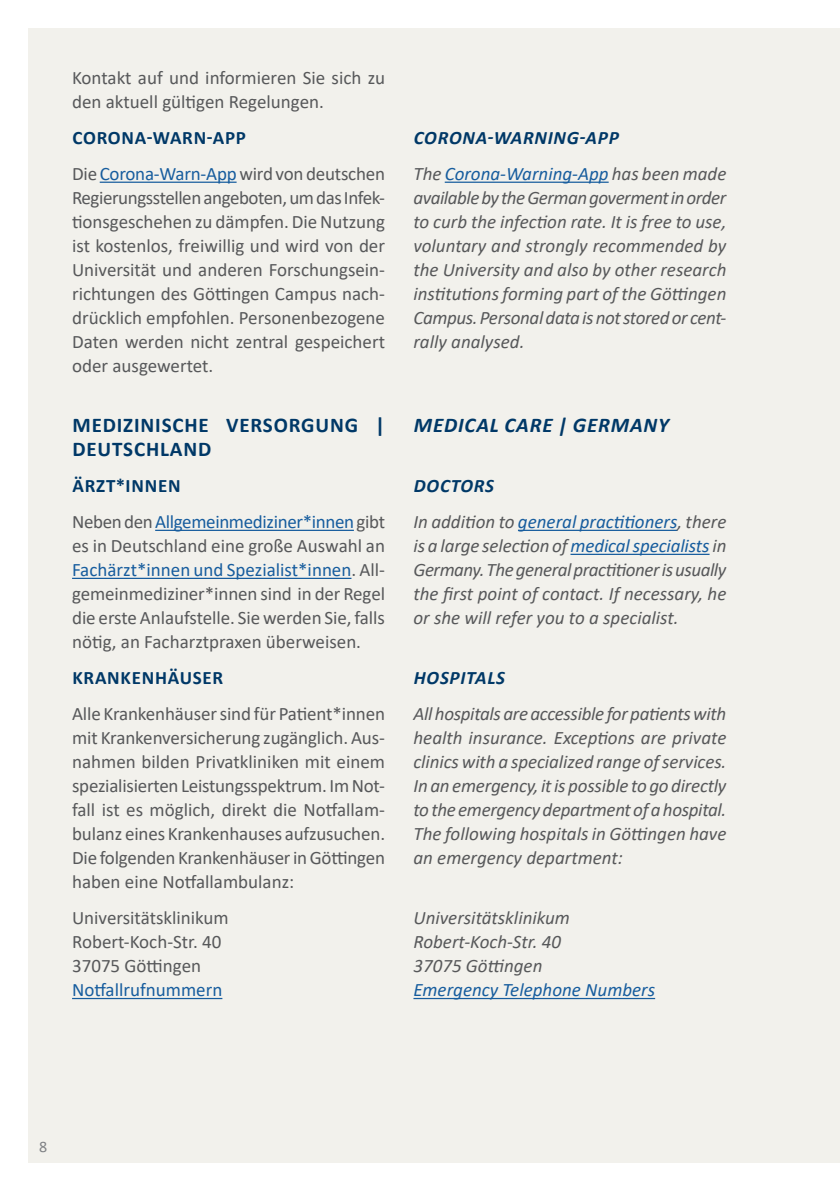
<style>
.page{position:relative;width:840px;height:1191px;background:#fff}
.page>*{position:absolute;margin:0;border:0;box-sizing:border-box;transform-origin:0 0}
.Copy{font:700 21px/24px "Calibri";letter-spacing:.04em;color:#003867}
.Copy-2{font:italic 700 21px "Calibri";letter-spacing:.04em;color:#003867}
.Copy-3{font:19px/24px "Calibri";color:#57585a;text-align:justify}
.Copy-4{font:italic 19px/24px "Calibri";color:#57585a;text-align:justify}
.Copy-5{font:700 19px "Calibri";letter-spacing:.04em;color:#003867}
.Copy-6{font:italic 700 19px "Calibri";letter-spacing:.04em;color:#003867}
.Copy-7{font:italic 19px "Calibri";color:#175d9e}
.Copy-8{font:19px "Calibri";color:#175d9e}
.Copy-9{font:16px "Calibri";color:#808285}
.s1{color:#175d9e}
</style>
<div class="page">
<div style="left:28px;top:28px;width:811px;height:1134px;background:#f2f1ec"></div>
<hr style="left:100px;top:182px;width:136px;height:1px;background:#175d9e">
<hr style="left:155px;top:530px;width:199px;height:1px;background:#175d9e">
<hr style="left:72px;top:578px;width:279px;height:1px;background:#175d9e">
<hr style="left:72px;top:998px;width:150px;height:1px;background:#175d9e">
<hr style="left:444px;top:182px;width:164px;height:1px;background:#175d9e">
<hr style="left:517px;top:530px;width:160px;height:1px;background:#175d9e">
<hr style="left:570px;top:554px;width:139px;height:1px;background:#175d9e">
<hr style="left:413px;top:998px;width:241px;height:1px;background:#175d9e">
<p class="Copy-3" style="left:72px;top:65px;width:314px">Kontakt auf und informieren Sie sich zu den aktuell gültigen Regelungen.</p>
<p class="Copy-5" style="left:72px;top:124px;width:175px">CORONA-WARN-APP</p>
<p class="Copy-3" style="left:72px;top:161px;width:314px">Die <span class="s1">Corona-Warn-App</span> wird von deutschen Regierungsstellen angeboten, um das Infek&shy;tionsgeschehen zu dämpfen. Die Nutzung ist kostenlos, freiwillig und wird von der Universität und anderen Forschungsein&shy;richtungen des Göttingen Campus nach&shy;drücklich empfohlen. Personenbezogene Daten werden nicht zentral gespeichert oder ausgewertet.</p>
<p class="Copy" style="left:72px;top:413px;width:314px">MEDIZINISCHE VERSORGUNG |<br>DEUTSCHLAND</p>
<p class="Copy-5" style="left:72px;top:472px;width:109px">ÄRZT*INNEN</p>
<p class="Copy-3" style="left:72px;top:509px;width:314px">Neben den <span class="s1">Allgemeinmediziner*innen</span> gibt es in Deutschland eine große Auswahl an <span class="s1">Fachärzt*innen und Spezialist*innen</span>. All&shy;gemeinmediziner*innen sind in der Regel die erste Anlaufstelle. Sie werden Sie, falls nötig, an Facharztpraxen überweisen.</p>
<p class="Copy-5" style="left:72px;top:664px;width:152px">KRANKENHÄUSER</p>
<p class="Copy-3" style="left:72px;top:701px;width:314px">Alle Krankenhäuser sind für Patient*innen mit Krankenversicherung zugänglich. Aus&shy;nahmen bilden Privatkliniken mit einem spezialisierten Leistungsspektrum. Im Not&shy;fall ist es möglich, direkt die Notfallam&shy;bulanz eines Krankenhauses aufzusuchen.<br>Die folgenden Krankenhäuser in Göttingen haben eine Notfallambulanz:</p>
<p class="Copy-3" style="left:72px;top:905px;width:158px">Universitätsklinikum</p>
<p class="Copy-3" style="left:72px;top:929px;width:151px">Robert-Koch-Str. 40</p>
<p class="Copy-3" style="left:72px;top:953px;width:130px">37075 Göttingen</p>
<p class="Copy-8" style="left:72px;top:977px;width:152px">Notfallrufnummern</p>
<p class="Copy-6" style="left:413px;top:124px;width:206px">CORONA-WARNING-APP</p>
<p class="Copy-4" style="left:413px;top:161px;width:314px">The <span class="s1">Corona-Warning-App</span> has been made available by the German goverment in order to curb the infection rate. It is free to use, voluntary and strongly recommended by the University and also by other research institutions forming part of the Göttingen Campus. Personal data is not stored or cent&shy;rally analysed.</p>
<p class="Copy-2" style="left:413px;top:410px;width:257px">MEDICAL CARE | GERMANY</p>
<p class="Copy-6" style="left:413px;top:472px;width:82px">DOCTORS</p>
<p class="Copy-4" style="left:413px;top:509px;width:314px">In addition to <span class="s1">general practitioners</span>, there is a large selection of <span class="s1">medical specialists</span> in Germany. The general practitioner is usually the first point of contact. If necessary, he or she will refer you to a specialist.</p>
<p class="Copy-6" style="left:413px;top:664px;width:93px">HOSPITALS</p>
<p class="Copy-4" style="left:413px;top:701px;width:314px">All hospitals are accessible for patients with health insurance. Exceptions are private clinics with a specialized range of services.<br>In an emergency, it is possible to go directly to the emergency department of a hospital.<br>The following hospitals in Göttingen have an emergency department:</p>
<p class="Copy-4" style="left:413px;top:905px;width:158px">Universitätsklinikum</p>
<p class="Copy-4" style="left:413px;top:929px;width:149px">Robert-Koch-Str. 40</p>
<p class="Copy-4" style="left:413px;top:953px;width:130px">37075 Göttingen</p>
<p class="Copy-7" style="left:413px;top:977px;width:243px">Emergency Telephone Numbers</p>
<p class="Copy-9" style="left:39px;top:1136px;width:10px">8</p>
</div>
